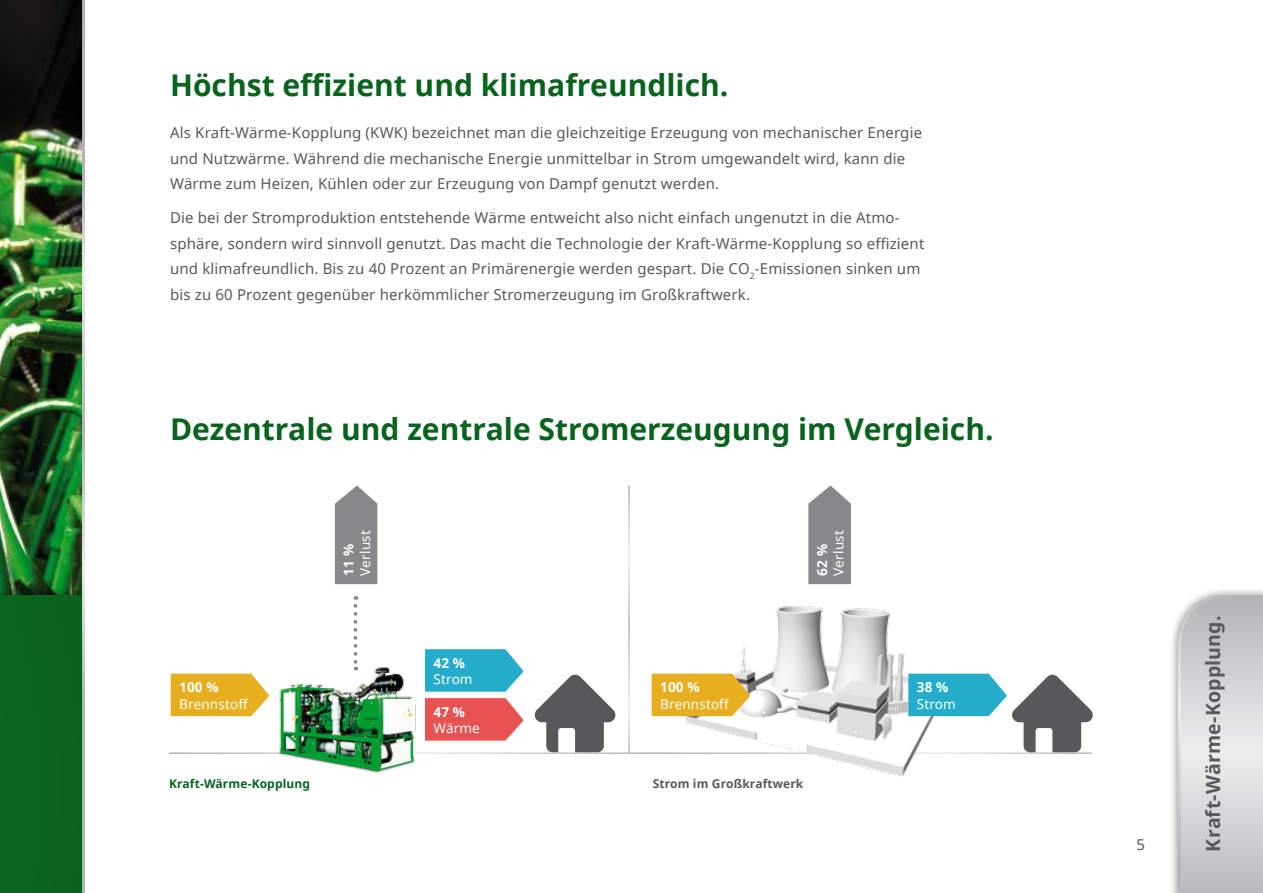
<style>
.page{position:relative;width:1263px;height:893px;background:#fff}
.page>*{position:absolute;margin:0;border:0;box-sizing:border-box;transform-origin:0 0}
.t1{font:700 30px "Noto Sans";color:#09631f}
.t2{font:700 19.5px "Noto Sans";letter-spacing:.005em;color:#58585a}
.t3{font:15px/25.5px "Noto Sans";letter-spacing:.01em;color:#58585a}
.t4{font:13.5px "Noto Sans";letter-spacing:.01em;color:#fff}
.t5{font:700 13.5px "Noto Sans";letter-spacing:.01em;color:#fff}
.t6{font:700 12px "Noto Sans";letter-spacing:.01em;color:#09631f}
.t7{font:700 12px "Noto Sans";letter-spacing:.01em;color:#58585a}
</style>
<div class="page">
<img style="left:0;top:0;width:82px;height:586px">
<div style="left:0;top:586px;width:84px;height:307px;background:#000;opacity:.5"></div>
<div style="left:0;top:595px;width:84px;height:298px;background:#0a6520"></div>
<img style="left:646px;top:584px;width:342px;height:192px">
<div style="left:1169px;top:586px;width:94px;height:307px;background:#000;opacity:.5"></div>
<svg style="left:1176px;top:594px;width:87px;height:299px;background:#d1d2d3"></svg>
<hr style="left:82px;top:0;width:3px;height:893px;background:#fff">
<svg style="left:534px;top:675px;width:82px;height:77px"></svg>
<div style="left:171px;top:674px;width:88px;height:42px;background:#e7ae20"></div>
<svg style="left:652px;top:674px;width:98px;height:42px;background:#e4b02f"></svg>
<svg style="left:354px;top:606px;width:3px;height:55px"></svg>
<svg style="left:335px;top:485px;width:42px;height:99px;background:#929395"></svg>
<svg style="left:908px;top:674px;width:185px;height:78px"></svg>
<svg style="left:425px;top:649px;width:99px;height:43px;background:#3cb5cf"></svg>
<svg style="left:436px;top:698px;width:88px;height:43px;background:#ea6666"></svg>
<svg style="left:808px;top:485px;width:43px;height:99px;background:#939496"></svg>
<img style="left:259px;top:661px;width:177px;height:112px">
<h1 class="t1" style="left:170px;top:64px;width:560px">Höchst effizient und klimafreundlich.</h1>
<p class="t3" style="left:170px;top:120px;width:753px">Als Kraft-Wärme-Kopplung (KWK) bezeichnet man die gleichzeitige Erzeugung von mechanischer Energie und Nutzwärme. Während die mechanische Energie unmittelbar in Strom umgewandelt wird, kann die<br>Wärme zum Heizen, Kühlen oder zur Erzeugung von Dampf genutzt werden.</p>
<p class="t3" style="left:170px;top:205px;width:756px">Die bei der Stromproduktion entstehende Wärme entweicht also nicht einfach ungenutzt in die Atmo&shy;sphäre, sondern wird sinnvoll genutzt. Das macht die Technologie der Kraft-Wärme-Kopplung so effizient und klimafreundlich. Bis zu 40 Prozent an Primärenergie werden gespart. Die CO<sub>2</sub>-Emissionen sinken um bis zu 60 Prozent gegenüber herkömmlicher Stromerzeugung im Großkraftwerk.</p>
<h1 class="t1" style="left:170px;top:408px;width:825px">Dezentrale und zentrale Stromerzeugung im Vergleich.</h1>
<p class="t4" style="left:356px;top:576px;width:47px;rotate:-90deg">Verlust</p>
<p class="t5" style="left:339px;top:576px;width:33px;rotate:-90deg">11 %</p>
<p class="t4" style="left:829px;top:576px;width:47px;rotate:-90deg">Verlust</p>
<p class="t5" style="left:813px;top:576px;width:33px;rotate:-90deg">62 %</p>
<p class="t5" style="left:179px;top:678px;width:41px">100 %</p>
<p class="t4" style="left:179px;top:695px;width:70px">Brennstoff</p>
<p class="t5" style="left:433px;top:653px;width:33px">42 %</p>
<p class="t4" style="left:433px;top:670px;width:41px">Strom</p>
<p class="t5" style="left:433px;top:702px;width:33px">47 %</p>
<p class="t4" style="left:433px;top:719px;width:48px">Wärme</p>
<p class="t5" style="left:660px;top:678px;width:41px">100 %</p>
<p class="t4" style="left:660px;top:695px;width:70px">Brennstoff</p>
<p class="t6" style="left:169px;top:775px;width:143px">Kraft-Wärme-Kopplung</p>
<p class="t7" style="left:653px;top:775px;width:152px">Strom im Großkraftwerk</p>
<p class="t5" style="left:917px;top:678px;width:33px">38 %</p>
<p class="t4" style="left:917px;top:695px;width:41px">Strom</p>
<p class="t3" style="left:1136px;top:831px;width:10px">5</p>
<h2 class="t2" style="left:1199px;top:851px;width:237px;rotate:-90deg">Kraft-Wärme-Kopplung.</h2>
</div>
